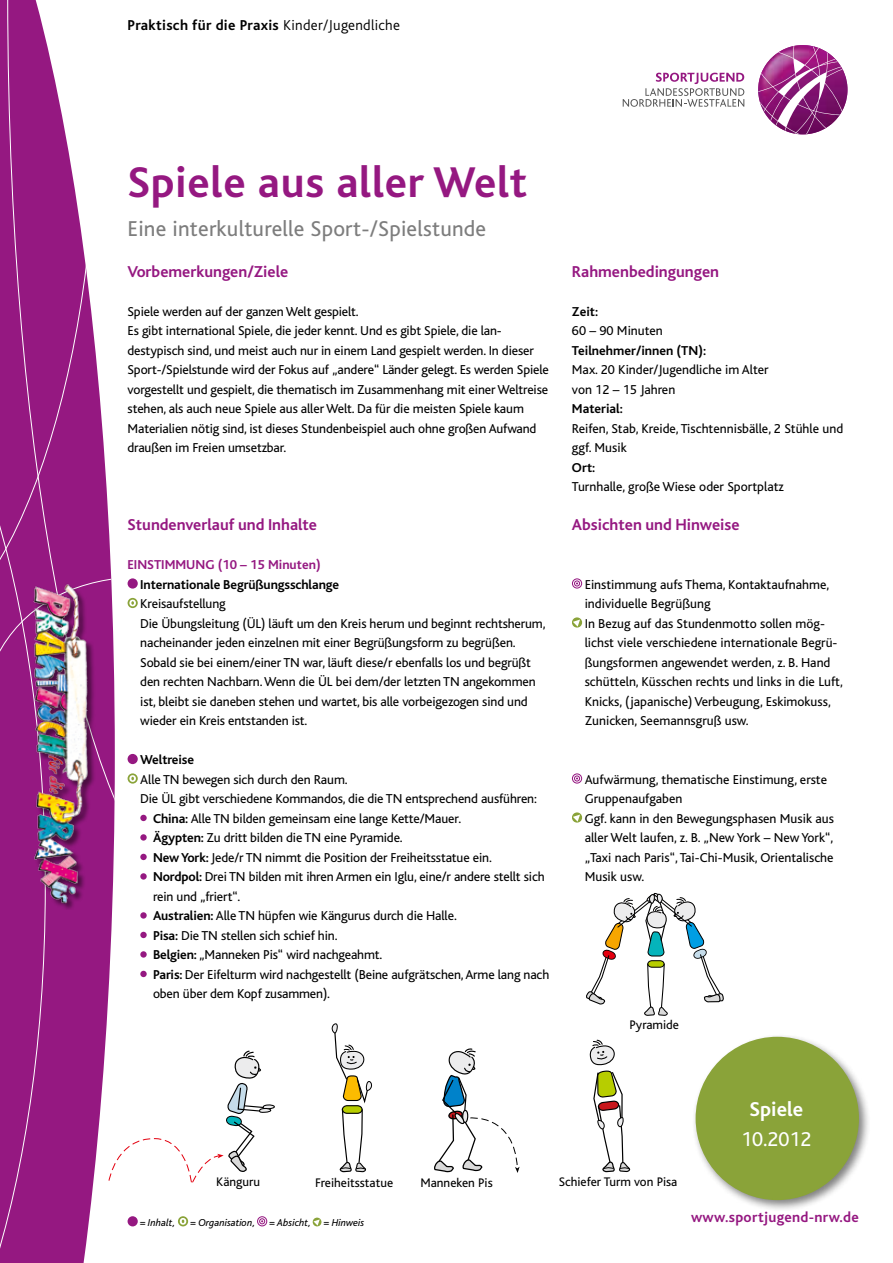
<style>
.page{position:relative;width:893px;height:1263px;background:#fff}
.page>*{position:absolute;margin:0;border:0;box-sizing:border-box;transform-origin:0 0}
.t1{font:700 45px "Bliss";letter-spacing:.015em;color:#951881}
.t2{font:22.5px "Bliss";letter-spacing:.01em;color:#7d7d7d}
.t3{font:21px "Bliss";color:#fff}
.t4{font:700 21px "Bliss";color:#fff}
.t5{font:700 16.5px "Bliss";color:#951881}
.t6{font:700 15px "Bliss";letter-spacing:.02em;color:#000}
.t7{font:700 15px "Bliss";letter-spacing:.02em;color:#951881}
.t8{font:13.5px/19.5px "Bliss";letter-spacing:-.01em;color:#000}
.t9{font:700 13.5px "Bliss";letter-spacing:-.01em;color:#000}
.t10{font:700 13.5px "Bliss";color:#951881}
.t11{font:13.05px "Bliss";color:#000}
.t12{font:italic 10.5px "Bliss";color:#000}
.s1{font-weight:300}
.s2{font-weight:700}
</style>
<div class="page">
<svg style="left:0;top:0;width:90px;height:301px"></svg>
<svg style="left:312px;top:1217px;width:10px;height:10px"></svg>
<svg style="left:572px;top:578px;width:10px;height:11px"></svg>
<svg style="left:572px;top:617px;width:11px;height:11px"></svg>
<svg style="left:572px;top:773px;width:10px;height:11px"></svg>
<svg style="left:572px;top:812px;width:11px;height:11px"></svg>
<svg style="left:623px;top:73px;width:121px;height:34px"></svg>
<svg style="left:758px;top:45px;width:85px;height:89px"></svg>
<div style="left:692px;top:1033px;width:179px;height:179px;background:#000;opacity:.5"></div>
<div style="left:697px;top:1038px;width:161px;height:161px;background:#8aa339;border-radius:50%"></div>
<svg style="left:586px;top:893px;width:138px;height:123px"></svg>
<svg style="left:331px;top:1023px;width:41px;height:150px"></svg>
<svg style="left:434px;top:1048px;width:86px;height:125px"></svg>
<svg style="left:0;top:301px;width:275px;height:962px"></svg>
<svg style="left:589px;top:1039px;width:42px;height:134px"></svg>
<p class="t6" style="left:128px;top:18px;width:274px">Praktisch für die Praxis <span class="s1">Kinder/Jugendliche</span></p>
<h1 class="t1" style="left:128px;top:159px;width:401px">Spiele aus aller Welt</h1>
<h2 class="t2" style="left:128px;top:217px;width:360px">Eine interkulturelle Sport-/Spielstunde</h2>
<p class="t5" style="left:128px;top:263px;width:162px">Vorbemerkungen/Ziele</p>
<p class="t8" style="left:128px;top:302px;width:423px">Spiele werden auf der ganzen Welt gespielt.<br>Es gibt international Spiele, die jeder kennt. Und es gibt Spiele, die lan&shy;destypisch sind, und meist auch nur in einem Land gespielt werden. In dieser Sport-/Spielstunde wird der Fokus auf „andere“ Länder gelegt. Es werden Spiele vorgestellt und gespielt, die thematisch im Zusammenhang mit einer Weltreise stehen, als auch neue Spiele aus aller Welt. Da für die meisten Spiele kaum Materialien nötig sind, ist dieses Stundenbeispiel auch ohne großen Aufwand draußen im Freien umsetzbar.</p>
<p class="t5" style="left:128px;top:516px;width:191px">Stundenverlauf und Inhalte</p>
<p class="t10" style="left:128px;top:558px;width:195px">EINSTIMMUNG (10 – 15 Minuten)</p>
<p class="t9" style="left:140px;top:577px;width:200px">Internationale Begrüßungsschlange</p>
<p class="t8" style="left:140px;top:594px;width:407px">Kreisaufstellung<br>Die Übungsleitung (ÜL) läuft um den Kreis herum und beginnt rechtsherum, nacheinander jeden einzelnen mit einer Begrüßungsform zu begrüßen.<br>Sobald sie bei einem/einer TN war, läuft diese/r ebenfalls los und begrüßt den rechten Nachbarn. Wenn die ÜL bei dem/der letzten TN angekommen ist, bleibt sie daneben stehen und wartet, bis alle vorbeigezogen sind und wieder ein Kreis entstanden ist.</p>
<p class="t9" style="left:140px;top:753px;width:55px">Weltreise</p>
<p class="t8" style="left:140px;top:770px;width:209px">Alle TN bewegen sich durch den Raum.</p>
<p class="t8" style="left:140px;top:789px;width:398px">Die ÜL gibt verschiedene Kommandos, die die TN entsprechend ausführen:</p>
<p class="t8" style="left:153px;top:809px;width:310px"><span class="s2">China:</span> Alle TN bilden gemeinsam eine lange Kette/Mauer.</p>
<p class="t8" style="left:153px;top:828px;width:251px"><span class="s2">Ägypten:</span> Zu dritt bilden die TN eine Pyramide.</p>
<p class="t8" style="left:153px;top:848px;width:340px"><span class="s2">New York:</span> Jede/r TN nimmt die Position der Freiheitsstatue ein.</p>
<p class="t8" style="left:153px;top:867px;width:393px"><span class="s2">Nordpol:</span> Drei TN bilden mit ihren Armen ein Iglu, eine/r andere stellt sich</p>
<p class="t8" style="left:153px;top:887px;width:89px">rein und „friert“.</p>
<p class="t8" style="left:153px;top:906px;width:305px"><span class="s2">Australien:</span> Alle TN hüpfen wie Kängurus durch die Halle.</p>
<p class="t8" style="left:153px;top:926px;width:186px"><span class="s2">Pisa:</span> Die TN stellen sich schief hin.</p>
<p class="t8" style="left:153px;top:945px;width:231px"><span class="s2">Belgien:</span> „Manneken Pis“ wird nachgeahmt.</p>
<p class="t8" style="left:153px;top:965px;width:398px"><span class="s2">Paris:</span> Der Eifelturm wird nachgestellt (Beine aufgrätschen, Arme lang nach</p>
<p class="t8" style="left:153px;top:984px;width:178px">oben über dem Kopf zusammen).</p>
<p class="t11" style="left:472px;top:868px;width:51px">Pyramide</p>
<p class="t11" style="left:170px;top:979px;width:51px">Pyramide</p>
<p class="t5" style="left:572px;top:263px;width:149px">Rahmenbedingungen</p>
<p class="t9" style="left:572px;top:304px;width:28px">Zeit:</p>
<p class="t8" style="left:572px;top:321px;width:92px">60 – 90 Minuten</p>
<p class="t9" style="left:572px;top:343px;width:136px">Teilnehmer/innen (TN):</p>
<p class="t8" style="left:572px;top:360px;width:198px">Max. 20 Kinder/Jugendliche im Alter von 12 – 15 Jahren</p>
<p class="t9" style="left:572px;top:402px;width:53px">Material:</p>
<p class="t8" style="left:572px;top:419px;width:273px">Reifen, Stab, Kreide, Tischtennisbälle, 2 Stühle und ggf. Musik</p>
<p class="t9" style="left:572px;top:460px;width:25px">Ort:</p>
<p class="t8" style="left:572px;top:477px;width:213px">Turnhalle, große Wiese oder Sportplatz</p>
<p class="t5" style="left:572px;top:516px;width:169px">Absichten und Hinweise</p>
<p class="t8" style="left:585px;top:575px;width:260px">Einstimmung aufs Thema, Kontaktaufnahme, individuelle Begrüßung<br>In Bezug auf das Stundenmotto sollen mög&shy;lichst viele verschiedene internationale Begrü&shy;ßungsformen angewendet werden, z. B. Hand schütteln, Küsschen rechts und links in die Luft, Knicks, (japanische) Verbeugung, Eskimokuss, Zunicken, Seemannsgruß usw.</p>
<p class="t8" style="left:585px;top:770px;width:251px">Aufwärmung, thematische Einstimung, erste Gruppenaufgaben<br>Ggf. kann in den Bewegungsphasen Musik aus aller Welt laufen, z. B. „New York – New York“, „Taxi nach Paris“, Tai-Chi-Musik, Orientalische Musik usw.</p>
<p class="t11" style="left:630px;top:1018px;width:51px">Pyramide</p>
<p class="t11" style="left:216px;top:1175px;width:45px">Känguru</p>
<p class="t11" style="left:315px;top:1175px;width:80px">Freiheitsstatue</p>
<p class="t12" style="left:140px;top:1217px;width:37px">= Inhalt,</p>
<p class="t12" style="left:190px;top:1217px;width:67px">= Organisation,</p>
<p class="t12" style="left:269px;top:1217px;width:96px">= Absicht, = Hinweis</p>
<p class="t11" style="left:420px;top:1176px;width:74px">Manneken Pis</p>
<p class="t11" style="left:559px;top:1175px;width:120px">Schiefer Turm von Pisa</p>
<p class="t11" style="left:651px;top:1180px;width:45px">Känguru</p>
<h3 class="t4" style="left:750px;top:1098px;width:55px">Spiele</h3>
<h3 class="t3" style="left:741px;top:1128px;width:72px">10.2012</h3>
<p class="t7" style="left:691px;top:1209px;width:169px">www.sportjugend-nrw.de</p>
</div>
